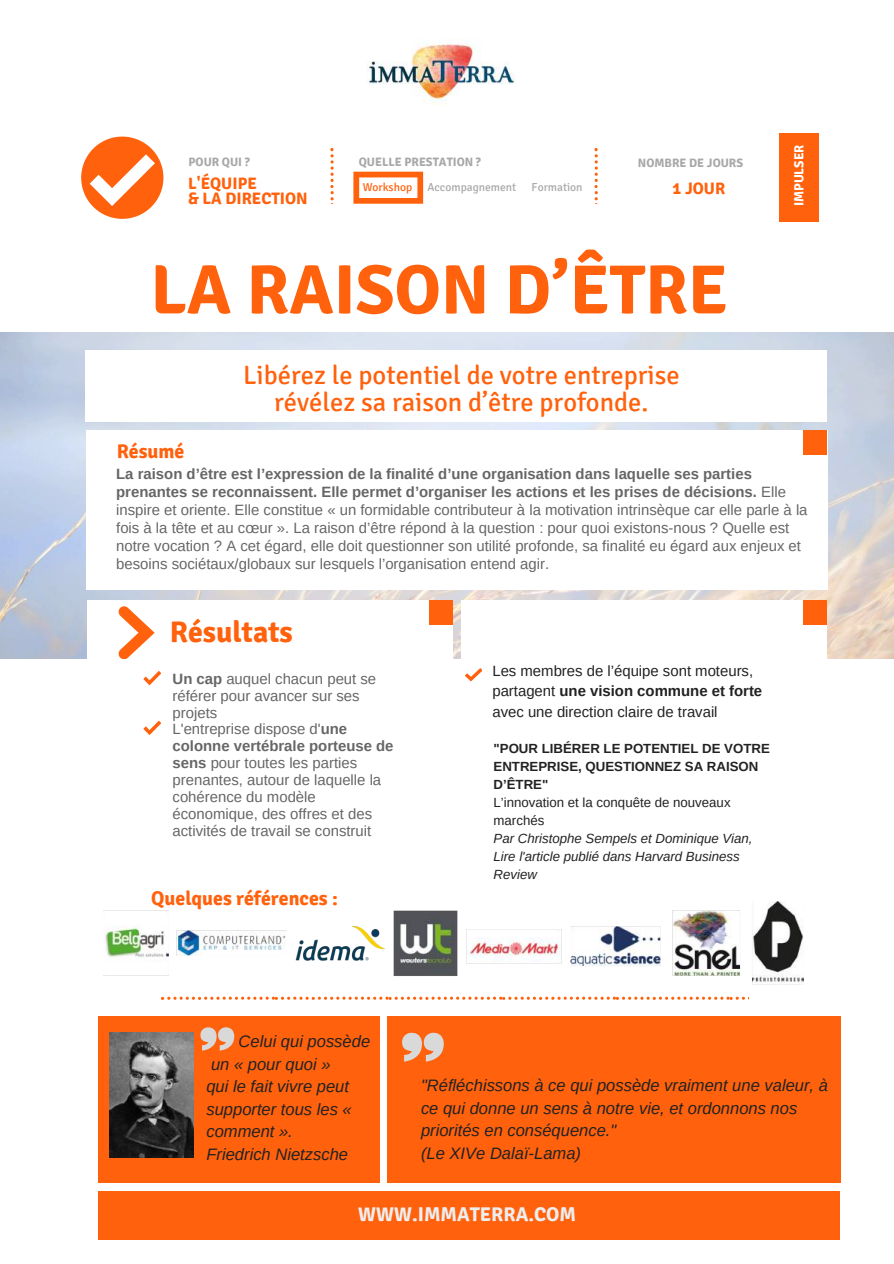
<style>
.page{position:relative;width:894px;height:1264px;background:#fff}
.page>*{position:absolute;margin:0;border:0;box-sizing:border-box;transform-origin:0 0}
.t1{font:700 69.6px "Signika";color:#ff610c}
.t2{font:700 29.85px "Signika";color:#ff610c}
.t3{font:26.55px/27px "Signika";color:#ff610c;text-align:center}
.t4{font:700 19.8px "Signika";color:#ff610c}
.t5{font:700 19.8px "Signika";color:#ededed}
.t6{font:italic 16.5px/22.5px "Arimo";color:#222}
.t7{font:700 16.5px/15.8px "Signika";color:#ff610c}
.t8{font:14.85px/17px "Arimo";color:#666}
.t9{font:14.85px/20.2px "Arimo";color:#222}
.t10{font:italic 13.2px/18px "Arimo";color:#222}
.t11{font:700 13.2px/18px "Arimo";color:#222}
.t12{font:13.2px/18px "Arimo";color:#222}
.t13{font:700 13.2px "Signika";color:#fff}
.t14{font:700 12.15px "Signika";color:#a8a8a8}
.t15{font:11.55px "Signika";color:#a8a8a8}
.t16{font:11.55px "Signika";color:#ff610c}
.s1{font-weight:700}
</style>
<div class="page">
<img style="left:0;top:333px;width:893px;height:326px">
<div style="left:86px;top:430px;width:741px;height:160px;background:#fff"></div>
<img style="left:369px;top:38px;width:146px;height:67px">
<div style="left:86px;top:350px;width:741px;height:71px;background:#fff"></div>
<div style="left:87px;top:600px;width:365px;height:199px;background:#fff"></div>
<div style="left:461px;top:600px;width:365px;height:198px;background:#fff"></div>
<div style="left:387px;top:1016px;width:453px;height:166px;background:#ff610c"></div>
<svg style="left:144px;top:671px;width:16px;height:14px"></svg>
<div style="left:98px;top:1016px;width:282px;height:166px;background:#ff610c"></div>
<svg style="left:200px;top:1027px;width:34px;height:23px"></svg>
<svg style="left:118px;top:606px;width:36px;height:52px"></svg>
<svg style="left:144px;top:720px;width:16px;height:15px"></svg>
<svg style="left:465px;top:668px;width:16px;height:13px"></svg>
<svg style="left:353px;top:172px;width:70px;height:32px"></svg>
<div style="left:779px;top:133px;width:39px;height:88px;background:#ff610c"></div>
<div style="left:803px;top:600px;width:24px;height:24px;background:#ff610c"></div>
<div style="left:429px;top:600px;width:24px;height:24px;background:#ff610c"></div>
<div style="left:803px;top:430px;width:24px;height:24px;background:#ff610c"></div>
<svg style="left:161px;top:996px;width:588px;height:3px"></svg>
<svg style="left:81px;top:137px;width:82px;height:82px"></svg>
<svg style="left:330px;top:148px;width:3px;height:56px"></svg>
<svg style="left:594px;top:148px;width:3px;height:56px"></svg>
<div style="left:98px;top:1190px;width:741px;height:49px;background:#ff610c"></div>
<svg style="left:402px;top:1032px;width:41px;height:29px"></svg>
<img style="left:110px;top:1032px;width:83px;height:125px">
<img style="left:103px;top:901px;width:701px;height:82px">
<p class="t14" style="left:358px;top:154px;width:124px">QUELLE PRESTATION ?</p>
<p class="t14" style="left:188px;top:155px;width:63px">POUR QUI ?</p>
<p class="t14" style="left:637px;top:155px;width:107px">NOMBRE DE JOURS</p>
<p class="t7" style="left:672px;top:180px;width:54px">1 JOUR</p>
<p class="t7" style="left:188px;top:175px;width:121px">L'ÉQUIPE<br>&amp; LA DIRECTION</p>
<p class="t16" style="left:362px;top:180px;width:51px">Workshop</p>
<p class="t15" style="left:427px;top:180px;width:90px">Accompagnement</p>
<p class="t15" style="left:531px;top:180px;width:52px">Formation</p>
<h1 class="t1" style="left:150px;top:248px;width:578px">LA RAISON D’ÊTRE</h1>
<h3 class="t4" style="left:117px;top:440px;width:69px">Résumé</h3>
<h3 class="t3" style="left:243px;top:362px;width:438px">Libérez le potentiel de votre entreprise révélez sa raison d’être profonde.</h3>
<p class="t13" style="left:790px;top:206px;width:63px;rotate:-90deg">IMPULSER</p>
<p class="t8" style="left:116px;top:465px;width:692px;line-height:18px"><span class="s1">La raison d’être est l’expression de la finalité d’une organisation dans laquelle ses parties prenantes se reconnaissent. Elle permet d’organiser les actions et les prises de décisions.</span> Elle inspire et oriente. Elle constitue « un formidable contributeur à la motivation intrinsèque car elle parle à la fois à la tête et au cœur ». La raison d’être répond à la question : pour quoi existons-nous ? Quelle est notre vocation ? A cet égard, elle doit questionner son utilité profonde, sa finalité eu égard aux enjeux et besoins sociétaux/globaux sur lesquels l’organisation entend agir.</p>
<h2 class="t2" style="left:170px;top:614px;width:124px">Résultats</h2>
<p class="t8" style="left:172px;top:670px;width:222px"><span class="s1">Un cap</span> auquel chacun peut se référer pour avancer sur ses projets<br>L'entreprise dispose d'<span class="s1">une colonne vertébrale porteuse de sens</span> pour toutes les parties prenantes, autour de laquelle la cohérence du modèle économique, des offres et des activités de travail se construit</p>
<p class="t9" style="left:492px;top:660px;width:271px">Les membres de l’équipe sont moteurs, partagent <span class="s1">une vision commune et forte </span>avec une direction claire de travail</p>
<p class="t11" style="left:493px;top:739px;width:278px">"POUR LIBÉRER LE POTENTIEL DE VOTRE<br>ENTREPRISE, QUESTIONNEZ SA RAISON<br>D’ÊTRE"</p>
<p class="t12" style="left:493px;top:793px;width:238px">L’innovation et la conquête de nouveaux marchés</p>
<p class="t10" style="left:493px;top:829px;width:260px">Par Christophe Sempels et Dominique Vian,<br>Lire l'article publié dans Harvard Business<br>Review</p>
<h3 class="t4" style="left:151px;top:886px;width:188px">Quelques références :</h3>
<p class="t6" style="left:206px;top:1029px;width:165px;text-indent:32px">Celui qui possède un « pour quoi »<br>qui le fait vivre peut supporter tous les « comment ».<br>Friedrich Nietzsche</p>
<p class="t6" style="left:421px;top:1074px;width:408px">"Réfléchissons à ce qui possède vraiment une valeur, à ce qui donne un sens à notre vie, et ordonnons nos priorités en conséquence."<br>(Le XIVe Dalaï-Lama)</p>
<h3 class="t5" style="left:358px;top:1202px;width:219px">WWW.IMMATERRA.COM</h3>
</div>
